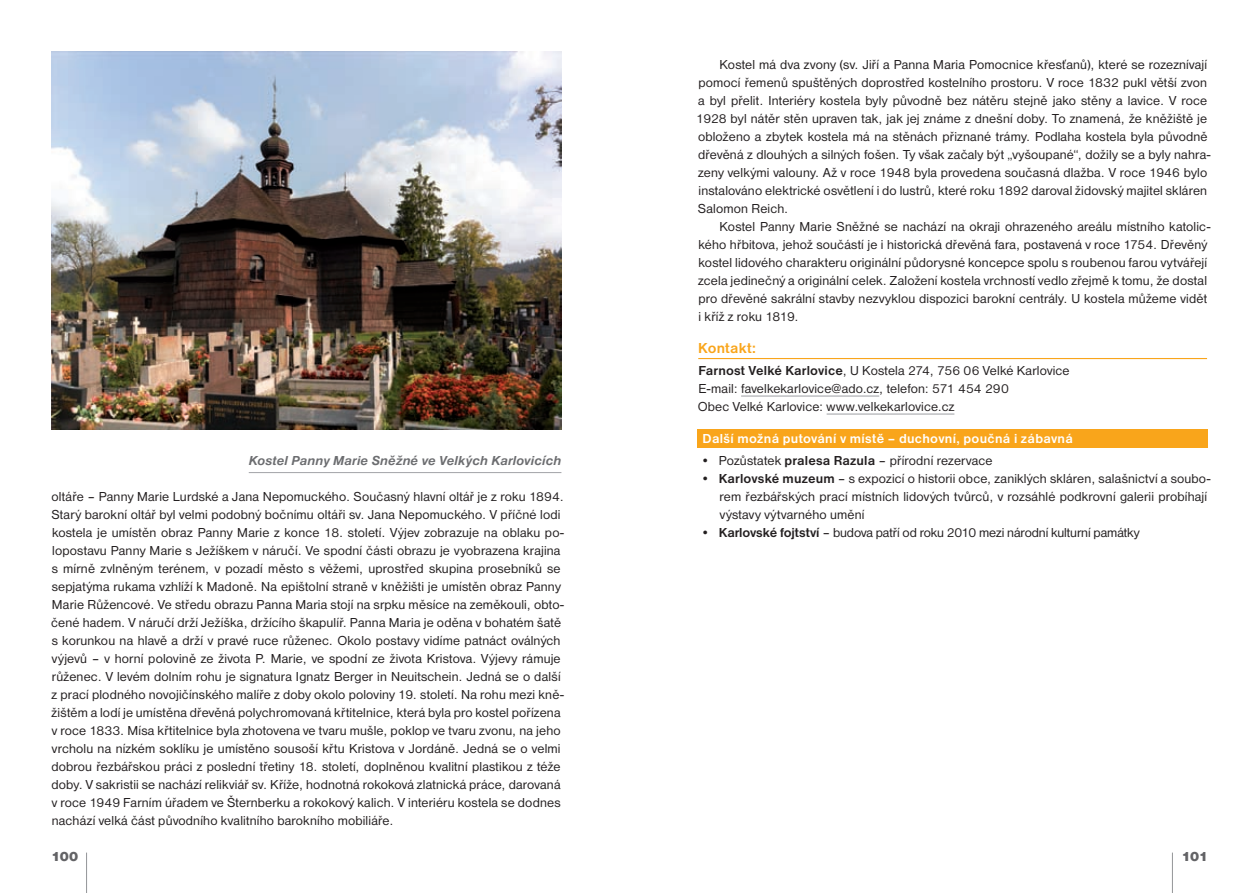
<style>
.page{position:relative;width:1259px;height:893px;background:#fff}
.page>*{position:absolute;margin:0;border:0;box-sizing:border-box;transform-origin:0 0}
.t1{font:700 15px "Nimbus Sans DOT";letter-spacing:.015em;color:#f9a51b}
.t2{font:13.5px/18px "Nimbus Sans DOT";letter-spacing:.015em;color:#231f20}
.t3{font:13.5px "Nimbus Sans DOT";letter-spacing:-.005em;color:#231f20}
.t4{font:700 13.5px "Nimbus Sans DOT";letter-spacing:.025em;color:#fff}
.t5{font:italic 700 13.5px "Nimbus Sans DOT";letter-spacing:.005em;color:#6c6d70}
.t6{font:13.5px "Nimbus Sans DOT Blac";letter-spacing:-.03em;color:#636366}
.s1{font-weight:700}
</style>
<div class="page">
<hr style="left:86px;top:853px;width:1px;height:40px;background:#939598">
<hr style="left:1172px;top:853px;width:1px;height:40px;background:#939598">
<div style="left:697px;top:429px;width:511px;height:18px;background:#f9a51b"></div>
<hr style="left:698px;top:358px;width:509px;height:1px;background:#f9a51b">
<hr style="left:741px;top:395px;width:138px;height:2px;background:#a8a9ad">
<hr style="left:826px;top:413px;width:128px;height:2px;background:#a8a9ad">
<img style="left:51px;top:51px;width:510px;height:378px">
<hr style="left:249px;top:472px;width:312px;height:1px;background:#a8a9ad">
<p class="t5" style="left:249px;top:453px;width:314px">Kostel Panny Marie Sněžné ve Velkých Karlovicích</p>
<p class="t2" style="left:51px;top:488px;width:514px">oltáře – Panny Marie Lurdské a Jana Nepomuckého. Současný hlavní oltář je z roku 1894.<br>Starý barokní oltář byl velmi podobný bočnímu oltáři sv. Jana Nepomuckého. V příčné lodi kostela je umístěn obraz Panny Marie z konce 18. století. Výjev zobrazuje na oblaku po&shy;lopostavu Panny Marie s Ježíškem v náručí. Ve spodní části obrazu je vyobrazena krajina s mírně zvlněným terénem, v pozadí město s věžemi, uprostřed skupina prosebníků se sepjatýma rukama vzhlíží k Madoně. Na epištolní straně v kněžišti je umístěn obraz Panny Marie Růžencové. Ve středu obrazu Panna Maria stojí na srpku měsíce na zeměkouli, obto&shy;čené hadem. V náručí drží Ježíška, držícího škapulíř. Panna Maria je oděna v bohatém šatě s korunkou na hlavě a drží v pravé ruce růženec. Okolo postavy vidíme patnáct oválných výjevů – v horní polovině ze života P. Marie, ve spodní ze života Kristova. Výjevy rámuje růženec. V levém dolním rohu je signatura Ignatz Berger in Neuitschein. Jedná se o další z prací plodného novojičínského malíře z doby okolo poloviny 19. století. Na rohu mezi kně&shy;žištěm a lodí je umístěna dřevěná polychromovaná křtitelnice, která byla pro kostel pořízena v roce 1833. Mísa křtitelnice byla zhotovena ve tvaru mušle, poklop ve tvaru zvonu, na jeho vrcholu na nízkém soklíku je umístěno sousoší křtu Kristova v Jordáně. Jedná se o velmi dobrou řezbářskou práci z poslední třetiny 18. století, doplněnou kvalitní plastikou z téže doby. V sakristii se nachází relikviář sv. Kříže, hodnotná rokoková zlatnická práce, darovaná v roce 1949 Farním úřadem ve Šternberku a rokokový kalich. V interiéru kostela se dodnes nachází velká část původního kvalitního barokního mobiliáře.</p>
<p class="t2" style="left:696px;top:56px;width:516px;text-indent:23px">Kostel má dva zvony (sv. Jiří a Panna Maria Pomocnice křesťanů), které se rozeznívají pomocí řemenů spuštěných doprostřed kostelního prostoru. V roce 1832 pukl větší zvon a byl přelit. Interiéry kostela byly původně bez nátěru stejně jako stěny a lavice. V roce 1928 byl nátěr stěn upraven tak, jak jej známe z dnešní doby. To znamená, že kněžiště je obloženo a zbytek kostela má na stěnách přiznané trámy. Podlaha kostela byla původně dřevěná z dlouhých a silných fošen. Ty však začaly být „vyšoupané“, dožily se a byly nahra&shy;zeny velkými valouny. Až v roce 1948 byla provedena současná dlažba. V roce 1946 bylo instalováno elektrické osvětlení i do lustrů, které roku 1892 daroval židovský majitel skláren Salomon Reich.</p>
<p class="t2" style="left:698px;top:218px;width:514px;text-indent:21px">Kostel Panny Marie Sněžné se nachází na okraji ohrazeného areálu místního katolic&shy;kého hřbitova, jehož součástí je i historická dřevěná fara, postavená v roce 1754. Dřevěný kostel lidového charakteru originální půdorysné koncepce spolu s roubenou farou vytvářejí zcela jedinečný a originální celek. Založení kostela vrchností vedlo zřejmě k tomu, že dostal pro dřevěné sakrální stavby nezvyklou dispozici barokní centrály. U kostela můžeme vidět i kříž z roku 1819.</p>
<p class="t1" style="left:698px;top:339px;width:59px">Kontakt:</p>
<p class="t2" style="left:697px;top:362px;width:373px"><span class="s1">Farnost Velké Karlovice</span>, U Kostela 274, 756 06 Velké Karlovice<br>E-mail: favelkekarlovice@ado.cz, telefon: 571 454 290<br>Obec Velké Karlovice: www.velkekarlovice.cz</p>
<p class="t4" style="left:702px;top:430px;width:372px">Další možná putování v místě – duchovní, poučná i zábavná</p>
<p class="t2" style="left:701px;top:452px;width:293px">• Pozůstatek <span class="s1">pralesa Razula</span> – přírodní rezervace</p>
<p class="t2" style="left:719px;top:470px;width:492px;text-indent:-19px">• <span class="s1">Karlovské muzeum</span> – s expozicí o historii obce, zaniklých skláren, salašnictví a soubo&shy;rem řezbářských prací místních lidových tvůrců, v rozsáhlé podkrovní galerii probíhají výstavy výtvarného umění</p>
<p class="t3" style="left:700px;top:525px;width:440px">• <span class="s1">Karlovské fojtství</span> – budova patří od roku 2010 mezi národní kulturní památky</p>
<p class="t6" style="left:51px;top:849px;width:29px">100</p>
<p class="t6" style="left:1181px;top:849px;width:28px">101</p>
</div>
